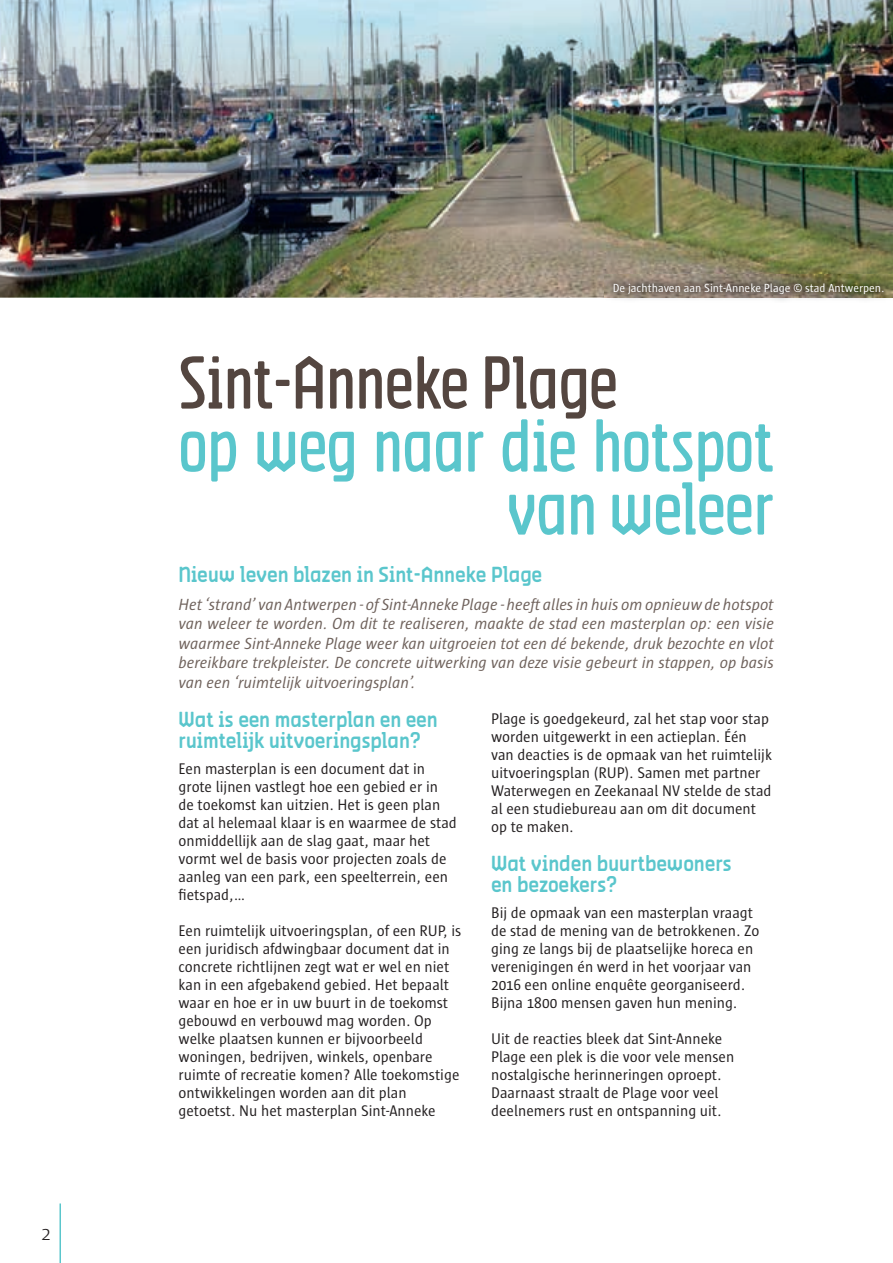
<style>
.page{position:relative;width:893px;height:1263px;background:#fff}
.page>*{position:absolute;margin:0;border:0;box-sizing:border-box;transform-origin:0 0}
.t1{font:51px/63px "Antwerpen Tall Tall";color:#5ac6cc;text-align:right}
.t2{font:51px "Antwerpen Tall Tall";color:#544640}
.t3{font:19.5px/21px "Antwerpen";color:#5ac6cc}
.t4{font:300 19.5px "Sun Antwerpen";color:#231f20}
.t5{font:italic 16.5px/19.5px "Sun Antwerpen";color:#6f625c;text-align:justify}
.t6{font:15.75px/18px "Sun Antwerpen";color:#231f20}
.t7{font:12px "Sun Antwerpen";color:#fff}
</style>
<div class="page">
<img style="left:0;top:0;width:893px;height:298px">
<hr style="left:59px;top:1203px;width:2px;height:60px;background:#5ac6cc">
<img style="left:604px;top:274px;width:288px;height:27px">
<p class="t4" style="left:41px;top:1222px;width:11px">2</p>
<p class="t7" style="left:613px;top:281px;width:273px">De jachthaven aan Sint-Anneke Plage © stad Antwerpen.</p>
<h1 class="t2" style="left:179px;top:361px;width:441px">Sint-Anneke Plage</h1>
<h1 class="t1" style="left:179px;top:422px;width:597px">op weg naar die hotspot van weleer</h1>
<p class="t3" style="left:179px;top:564px;width:365px">Nieuw leven blazen in Sint-Anneke Plage</p>
<p class="t5" style="left:179px;top:594px;width:597px">Het ‘strand’ van Antwerpen - of Sint-Anneke Plage - heeft alles in huis om opnieuw de hotspot van weleer te worden. Om dit te realiseren, maakte de stad een masterplan op: een visie waarmee Sint-Anneke Plage weer kan uitgroeien tot een dé bekende, druk bezochte en vlot bereikbare trekpleister. De concrete uitwerking van deze visie gebeurt in stappen, op basis van een ‘ruimtelijk uitvoeringsplan’.</p>
<p class="t3" style="left:179px;top:709px;width:261px">Wat is een masterplan en een ruimtelijk uitvoeringsplan?</p>
<p class="t6" style="left:179px;top:759px;width:280px">Een masterplan is een document dat in grote lijnen vastlegt hoe een gebied er in de toekomst kan uitzien. Het is geen plan dat al helemaal klaar is en waarmee de stad onmiddellijk aan de slag gaat, maar het vormt wel de basis voor projecten zoals de aanleg van een park, een speelterrein, een fietspad,…</p>
<p class="t6" style="left:179px;top:921px;width:284px">Een ruimtelijk uitvoeringsplan, of een RUP, is een juridisch afdwingbaar document dat in concrete richtlijnen zegt wat er wel en niet kan in een afgebakend gebied. Het bepaalt waar en hoe er in uw buurt in de toekomst gebouwd en verbouwd mag worden. Op welke plaatsen kunnen er bijvoorbeeld woningen, bedrijven, winkels, openbare ruimte of recreatie komen? Alle toekomstige ontwikkelingen worden aan dit plan getoetst. Nu het masterplan Sint-Anneke</p>
<p class="t6" style="left:491px;top:709px;width:282px">Plage is goedgekeurd, zal het stap voor stap worden uitgewerkt in een actieplan. Één van deacties is de opmaak van het ruimtelijk uitvoeringsplan (RUP). Samen met partner Waterwegen en Zeekanaal NV stelde de stad al een studiebureau aan om dit document op te maken.</p>
<p class="t3" style="left:491px;top:853px;width:242px">Wat vinden buurtbewoners en bezoekers?</p>
<p class="t6" style="left:491px;top:903px;width:270px">Bij de opmaak van een masterplan vraagt de stad de mening van de betrokkenen. Zo ging ze langs bij de plaatselijke horeca en verenigingen én werd in het voorjaar van 2016 een online enquête georganiseerd.<br>Bijna 1800 mensen gaven hun mening.</p>
<p class="t6" style="left:491px;top:1029px;width:245px">Uit de reacties bleek dat Sint-Anneke Plage een plek is die voor vele mensen nostalgische herinneringen oproept.<br>Daarnaast straalt de Plage voor veel deelnemers rust en ontspanning uit.</p>
</div>
